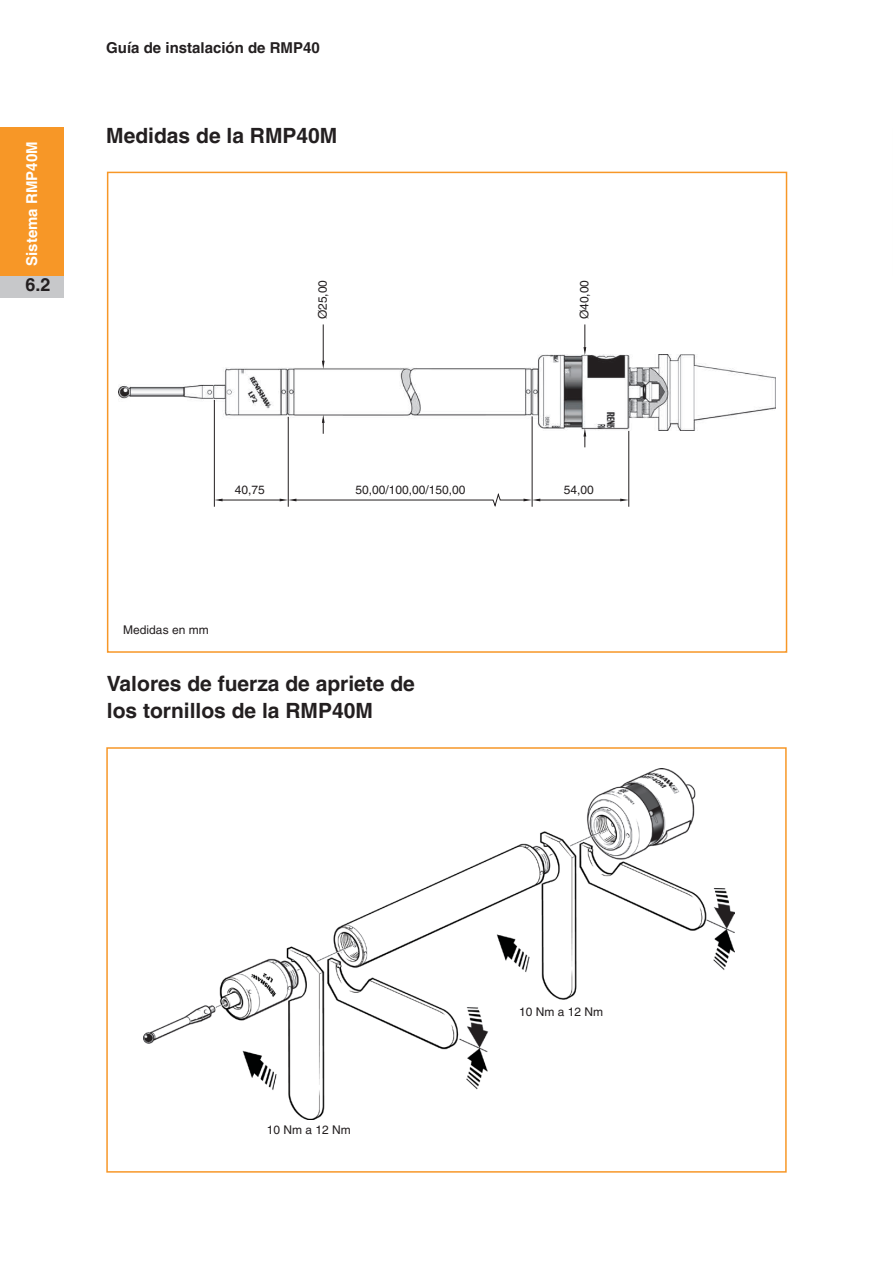
<style>
.page{position:relative;width:893px;height:1263px;background:#fff}
.page>*{position:absolute;margin:0;border:0;box-sizing:border-box;transform-origin:0 0}
.Heading_1{font:700 21px/27px "Helvetica LT Pro";color:#231f20}
.t1{font:700 18px "Helvetica LT Pro";color:#231f20}
.t2{font:700 15px "Helvetica LT Pro";color:#231f20}
.t3{font:700 15px "Helvetica LT Pro";color:#fff}
.Body_Text_8pt_centre{font:12px "Helvetica LT Pro";color:#231f20}
.Body_Text_8pt_bold{font:12px "Helvetica LT Pro";color:#231f20}
</style>
<div class="page">
<div style="left:0;top:128px;width:64px;height:148px;background:#f79727"></div>
<div style="left:0;top:276px;width:64px;height:22px;background:#c7c8ca"></div>
<div style="left:107px;top:172px;width:680px;height:481px;border:2px solid #f79727"></div>
<img style="left:119px;top:354px;width:657px;height:77px">
<hr style="left:219px;top:500px;width:62px;height:1px;background:#231f20">
<svg style="left:322px;top:415px;width:3px;height:19px"></svg>
<svg style="left:583px;top:428px;width:3px;height:19px"></svg>
<hr style="left:323px;top:324px;width:1px;height:40px;background:#231f20">
<svg style="left:322px;top:361px;width:3px;height:8px"></svg>
<svg style="left:583px;top:324px;width:3px;height:31px"></svg>
<hr style="left:532px;top:416px;width:1px;height:91px;background:#231f20">
<hr style="left:628px;top:431px;width:1px;height:76px;background:#231f20">
<hr style="left:288px;top:417px;width:1px;height:90px;background:#231f20">
<hr style="left:214px;top:400px;width:1px;height:107px;background:#231f20">
<svg style="left:214px;top:499px;width:9px;height:2px"></svg>
<hr style="left:537px;top:500px;width:85px;height:1px;background:#231f20">
<svg style="left:280px;top:492px;width:260px;height:15px"></svg>
<svg style="left:620px;top:499px;width:9px;height:2px"></svg>
<div style="left:106px;top:747px;width:681px;height:425px;border:2px solid #f79727"></div>
<img style="left:144px;top:769px;width:590px;height:351px">
<p class="t3" style="left:23px;top:266px;width:126px;rotate:-90deg">Sistema RMP40M</p>
<p class="t1" style="left:26px;top:274px;width:27px">6.2</p>
<p class="t2" style="left:106px;top:39px;width:215px">Guía de instalación de RMP40</p>
<p class="Heading_1" style="left:106px;top:122px;width:233px">Medidas de la RMP40M</p>
<p class="Body_Text_8pt_centre" style="left:315px;top:319px;width:41px;rotate:-90deg">Ø25,00</p>
<p class="Body_Text_8pt_centre" style="left:577px;top:319px;width:41px;rotate:-90deg">Ø40,00</p>
<p class="Body_Text_8pt_centre" style="left:235px;top:482px;width:32px">40,75</p>
<p class="Body_Text_8pt_centre" style="left:355px;top:482px;width:112px">50,00/100,00/150,00</p>
<p class="Body_Text_8pt_centre" style="left:564px;top:482px;width:32px">54,00</p>
<p class="Body_Text_8pt_bold" style="left:123px;top:623px;width:87px">Medidas en mm</p>
<p class="Heading_1" style="left:107px;top:670px;width:310px">Valores de fuerza de apriete de los tornillos de la RMP40M</p>
<p class="Body_Text_8pt_centre" style="left:267px;top:1123px;width:86px">10 Nm a 12 Nm</p>
<p class="Body_Text_8pt_centre" style="left:519px;top:1004px;width:86px">10 Nm a 12 Nm</p>
</div>
